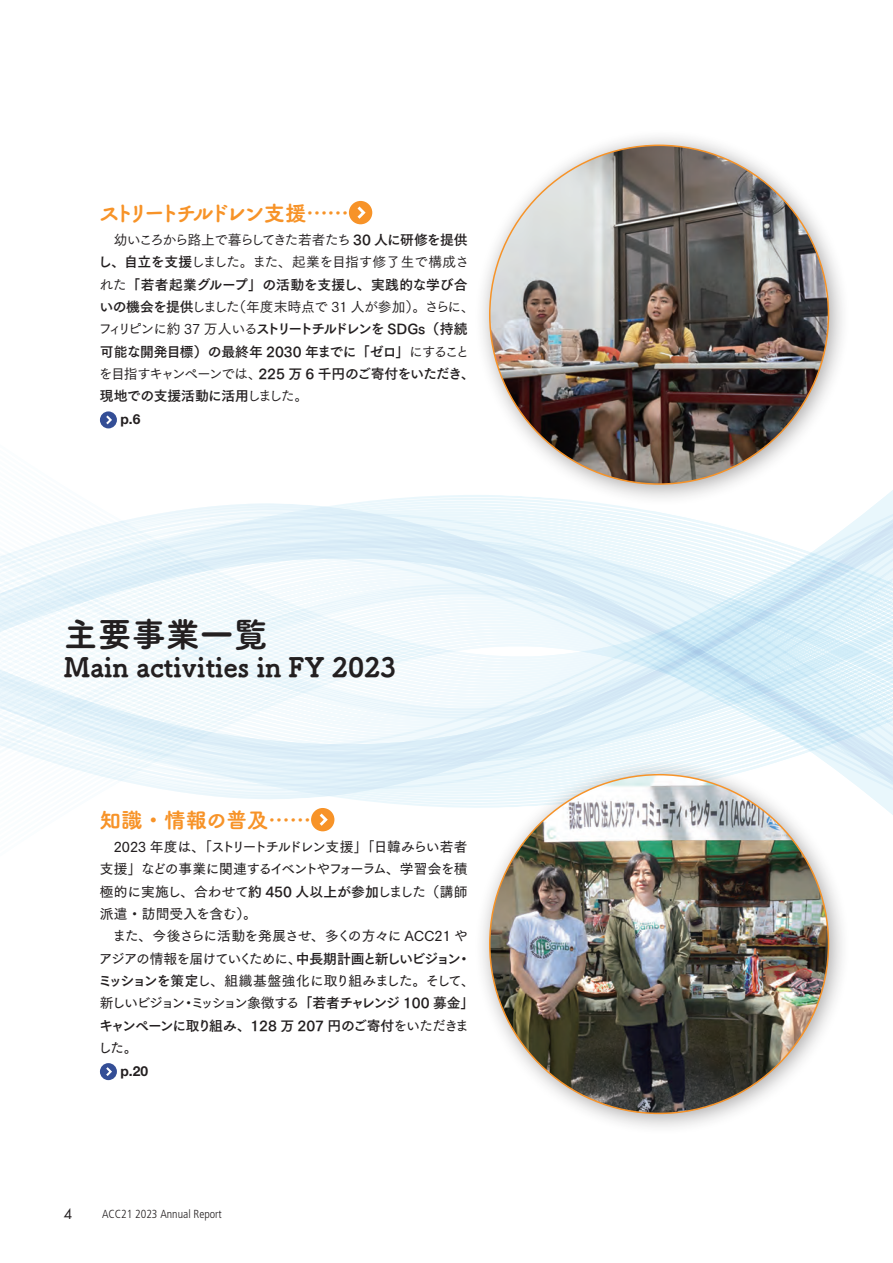
<style>
.page{position:relative;width:893px;height:1263px;background:#fff}
.page>*{position:absolute;margin:0;border:0;box-sizing:border-box;transform-origin:0 0}
.t1{font:34.05px "Tsuku B Rd Gothic Std E";color:#231f20}
.t2{font:26.55px "Tsuku B Rd Gothic Std E";color:#231f20}
.t3{font:21.3px "Tsuku B Rd Gothic Std E";letter-spacing:-.22em;color:#f79328}
.t4{font:21.3px "Tsuku B Rd Gothic Std E";letter-spacing:-.175em;color:#f79328}
.t5{font:13.8px/22.4px "Tsuku Go Pro D";letter-spacing:-.065em;color:#231f20}
.t6{font:13.8px/22.4px "Tsuku Go Pro B";letter-spacing:-.025em;color:#231f20}
.t7{font:13.8px/22.4px "Tsuku Go Pro M";letter-spacing:-.055em;color:#231f20}
.t8{font:13.8px "Tsuku Go Pro M";letter-spacing:-.02em;color:#231f20}
.t9{font:13.8px "Tsuku Go Pro B";letter-spacing:-.045em;color:#231f20}
.t10{font:13.8px "Tsuku Go Pro B";letter-spacing:-.005em;color:#231f20}
.t11{font:700 13.8px "Helvetica Neue LT Std";color:#231f20}
.t12{font:13.8px "Futura Std";color:#231f20}
.t13{font:300 condensed 11.7px "Frutiger LT Std";color:#231f20}
.s1{font-family:"Tsuku Go Pro B"}
.s2{font-family:"Tsuku Go Pro M"}
.s3{font-family:"Tsuku Go Pro D"}
</style>
<div class="page">
<svg style="left:171px;top:495px;width:722px;height:17px"></svg>
<svg style="left:0;top:512px;width:893px;height:569px"></svg>
<div style="left:473px;top:129px;width:378px;height:377px;background:#231f20;opacity:.4"></div>
<img style="left:490px;top:145px;width:338px;height:339px;border-radius:169px">
<svg style="left:349px;top:201px;width:23px;height:23px"></svg>
<svg style="left:100px;top:411px;width:17px;height:17px"></svg>
<div style="left:473px;top:758px;width:378px;height:378px;background:#231f20;opacity:.4"></div>
<img style="left:490px;top:775px;width:338px;height:338px;border-radius:169px">
<svg style="left:311px;top:808px;width:23px;height:23px"></svg>
<svg style="left:100px;top:1063px;width:17px;height:17px"></svg>
<h3 class="t3" style="left:99px;top:196px;width:251px">ストリートチルドレン支援……</h3>
<p class="t7" style="left:98px;top:227px;width:373px">　幼いころから路上で暮らしてきた若者たち <span class="s1">30 人に研修を提供し、自立を支援</span>しました。また、起業を目指す修了生で構成さ</p>
<p class="t10" style="left:100px;top:272px;width:370px"><span class="s2">れた</span>「若者起業グループ」の活動を支援し、実践的な学び合</p>
<p class="t8" style="left:100px;top:295px;width:377px"><span class="s1">いの機会を提供</span>しました（年度末時点で 31 人が参加）。さらに、</p>
<p class="t6" style="left:99px;top:316px;width:378px"><span class="s2">フィリピンに約 37 万人いる</span>ストリートチルドレンを SDGs（持続可能な開発目標）の最終年 2030 年までに「ゼロ」<span class="s2">にすることを目指すキャンペーンでは、</span>225 万 6 千円のご寄付をいただき、現地での支援活動に活用<span class="s2">しました。</span></p>
<p class="t11" style="left:120px;top:411px;width:21px">p.6</p>
<h1 class="t1" style="left:64px;top:607px;width:206px">主要事業一覧</h1>
<h2 class="t2" style="left:64px;top:646px;width:334px">Main activities in FY 2023</h2>
<h3 class="t4" style="left:100px;top:803px;width:213px">知識・情報の普及……</h3>
<p class="t5" style="left:98px;top:834px;width:378px">　2023 年度は、「ストリートチルドレン支援」「日韓みらい若者支援」などの事業に関連するイベントやフォーラム、学習会を積極的に実施し、合わせて<span class="s1">約 450 人以上が参加</span>しました（講師派遣・訪問受入を含む）。<br>　また、今後さらに活動を発展させ、多くの方々に ACC21 やアジアの情報を届けていくために、<span class="s1">中長期計画と新しいビジョン・ミッションを策定</span>し、組織基盤強化に取り組みました。そして、新しいビジョン・ミッション象徴する<span class="s1">「若者チャレンジ 100 募金」</span></p>
<p class="t9" style="left:99px;top:1013px;width:371px">キャンペーンに取り組み、128 万 207 円のご寄付<span class="s3">をいただきま</span></p>
<p class="t5" style="left:98px;top:1035px;width:41px">した。</p>
<p class="t11" style="left:120px;top:1063px;width:29px">p.20</p>
<p class="t12" style="left:64px;top:1205px;width:10px">4</p>
<p class="t13" style="left:102px;top:1208px;width:121px">ACC21 2023 Annual Report</p>
</div>
